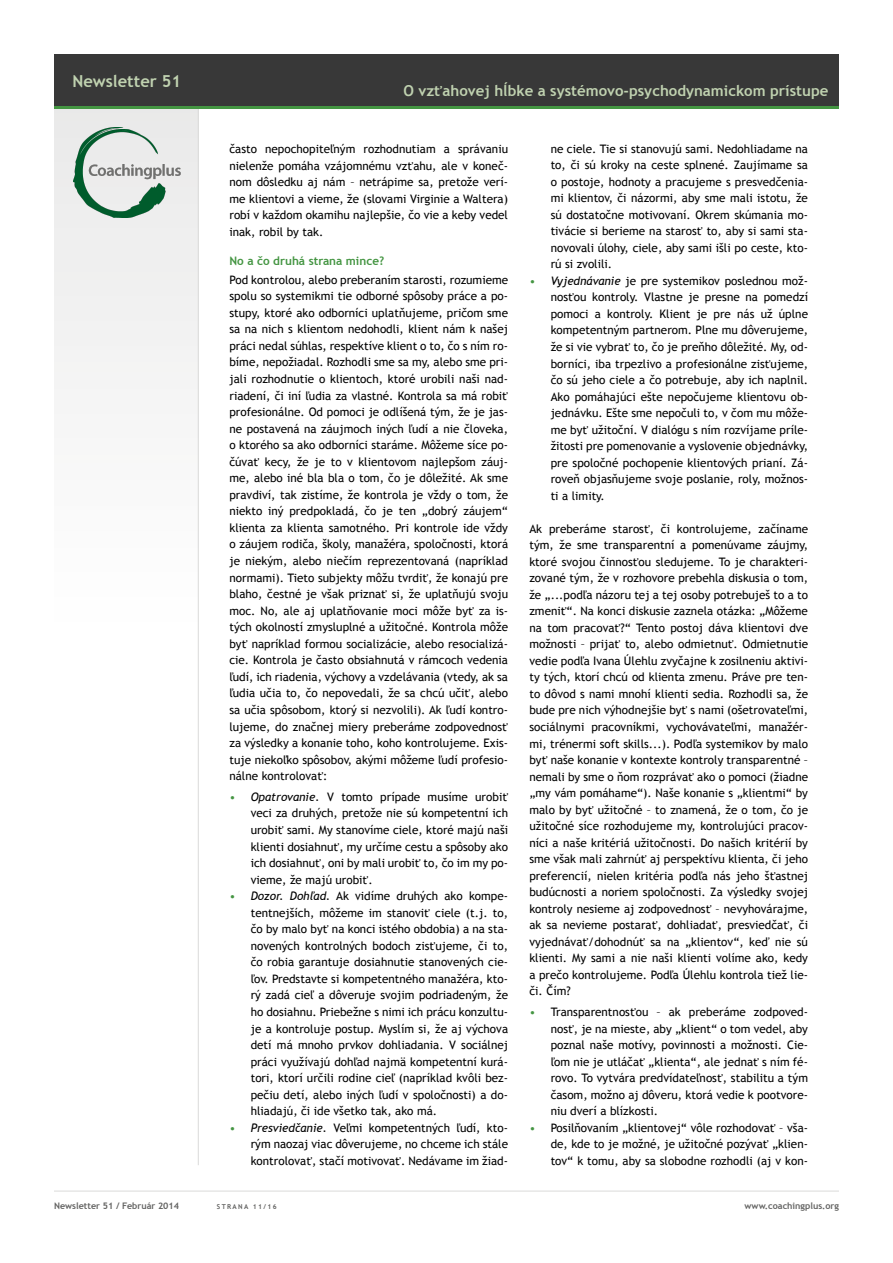
<style>
.page{position:relative;width:893px;height:1263px;background:#fff}
.page>*{position:absolute;margin:0;border:0;box-sizing:border-box;transform-origin:0 0}
.t1{font:700 16.5px "Trebuchet MS";color:#c0d2b0}
.t2{font:700 15px "Trebuchet MS";color:#c0d2b0}
.t3{font:11.7px/16.5px "Trebuchet MS";color:#000;text-align:justify}
.t4{font:700 11.7px "Trebuchet MS";color:#449542}
.t5{font:700 9px "Trebuchet MS";color:#636362}
.t6{font:700 6.75px "Trebuchet MS";letter-spacing:.2em;color:#636362}
.s1{font-style:italic;color:#449542}
.s2{font-style:italic}
.s3{color:#449542}
</style>
<div class="page">
<div style="left:54px;top:106px;width:145px;height:525px;background:#f5f5f5"></div>
<hr style="left:54px;top:1191px;width:785px;height:1px;background:#dadad9">
<hr style="left:198px;top:108px;width:1px;height:1057px;background:#dadad9">
<div style="left:54px;top:54px;width:785px;height:53px;background:#383838"></div>
<hr style="left:54px;top:106px;width:785px;height:3px;background:#449542">
<img style="left:74px;top:127px;width:106px;height:91px">
<h1 class="t1" style="left:72px;top:70px;width:110px">Newsletter 51</h1>
<p class="t2" style="left:403px;top:81px;width:426px">O vzťahovej hĺbke a systémovo-psychodynamickom prístupe</p>
<p class="t3" style="left:229px;top:141px;width:280px">často nepochopiteľným rozhodnutiam a správaniu nielenže pomáha vzájomnému vzťahu, ale v koneč&shy;nom dôsledku aj nám – netrápime sa, pretože verí&shy;me klientovi a vieme, že (slovami Virginie a Waltera) robí v každom okamihu najlepšie, čo vie a keby vedel inak, robil by tak.</p>
<p class="t4" style="left:229px;top:253px;width:156px">No a čo druhá strana mince?</p>
<p class="t3" style="left:229px;top:271px;width:280px">Pod kontrolou, alebo preberaním starosti, rozumieme spolu so systemikmi tie odborné spôsoby práce a po&shy;stupy, ktoré ako odborníci uplatňujeme, pričom sme sa na nich s klientom nedohodli, klient nám k našej práci nedal súhlas, respektíve klient o to, čo s ním ro&shy;bíme, nepožiadal. Rozhodli sme sa my, alebo sme pri&shy;jali rozhodnutie o klientoch, ktoré urobili naši nad&shy;riadení, či iní ľudia za vlastné. Kontrola sa má robiť profesionálne. Od pomoci je odlíšená tým, že je jas&shy;ne postavená na záujmoch iných ľudí a nie človeka, o ktorého sa ako odborníci staráme. Môžeme síce po&shy;čúvať kecy, že je to v klientovom najlepšom záuj&shy;me, alebo iné bla bla o tom, čo je dôležité. Ak sme pravdiví, tak zistíme, že kontrola je vždy o tom, že niekto iný predpokladá, čo je ten „dobrý záujem“ klienta za klienta samotného. Pri kontrole ide vždy o záujem rodiča, školy, manažéra, spoločnosti, ktorá je niekým, alebo niečím reprezentovaná (napríklad normami). Tieto subjekty môžu tvrdiť, že konajú pre blaho, čestné je však priznať si, že uplatňujú svoju moc. No, ale aj uplatňovanie moci môže byť za is&shy;tých okolností zmysluplné a užitočné. Kontrola môže byť napríklad formou socializácie, alebo resocializá&shy;cie. Kontrola je často obsiahnutá v rámcoch vedenia ľudí, ich riadenia, výchovy a vzdelávania (vtedy, ak sa ľudia učia to, čo nepovedali, že sa chcú učiť, alebo sa učia spôsobom, ktorý si nezvolili). Ak ľudí kontro&shy;lujeme, do značnej miery preberáme zodpovednosť za výsledky a konanie toho, koho kontrolujeme. Exis&shy;tuje niekoľko spôsobov, akými môžeme ľudí profesio&shy;nálne kontrolovať:</p>
<p class="t3" style="left:251px;top:789px;width:259px;text-indent:-21px"><span class="s1">•</span> <span class="s2">Opatrovanie.</span> V tomto prípade musíme urobiť veci za druhých, pretože nie sú kompetentní ich urobiť sami. My stanovíme ciele, ktoré majú naši klienti dosiahnuť, my určíme cestu a spôsoby ako ich dosiahnuť, oni by mali urobiť to, čo im my po&shy;vieme, že majú urobiť.</p>
<p class="t3" style="left:251px;top:888px;width:259px;text-indent:-21px"><span class="s1">•</span> <span class="s2">Dozor. Dohľad.</span> Ak vidíme druhých ako kompe&shy;tentnejších, môžeme im stanoviť ciele (t.j. to, čo by malo byť na konci istého obdobia) a na sta&shy;novených kontrolných bodoch zisťujeme, či to, čo robia garantuje dosiahnutie stanovených cie&shy;ľov. Predstavte si kompetentného manažéra, kto&shy;rý zadá cieľ a dôveruje svojim podriadeným, že ho dosiahnu. Priebežne s nimi ich prácu konzultu&shy;je a kontroluje postup. Myslím si, že aj výchova detí má mnoho prvkov dohliadania. V sociálnej práci využívajú dohľad najmä kompetentní kurá&shy;tori, ktorí určili rodine cieľ (napríklad kvôli bez&shy;pečiu detí, alebo iných ľudí v spoločnosti) a do&shy;hliadajú, či ide všetko tak, ako má.</p>
<p class="t3" style="left:251px;top:1119px;width:259px;text-indent:-21px"><span class="s1">•</span> <span class="s2">Presviedčanie.</span> Veľmi kompetentných ľudí, kto&shy;rým naozaj viac dôverujeme, no chceme ich stále kontrolovať, stačí motivovať. Nedávame im žiad-</p>
<p class="t3" style="left:551px;top:140px;width:259px">ne ciele. Tie si stanovujú sami. Nedohliadame na to, či sú kroky na ceste splnené. Zaujímame sa o postoje, hodnoty a pracujeme s presvedčenia&shy;mi klientov, či názormi, aby sme mali istotu, že sú dostatočne motivovaní. Okrem skúmania mo&shy;tivácie si berieme na starosť to, aby si sami sta&shy;novovali úlohy, ciele, aby sami išli po ceste, kto&shy;rú si zvolili.</p>
<p class="t3" style="left:551px;top:273px;width:259px;text-indent:-21px"><span class="s1">•</span> <span class="s2">Vyjednávanie</span> je pre systemikov poslednou mož&shy;nosťou kontroly. Vlastne je presne na pomedzí pomoci a kontroly. Klient je pre nás už úplne kompetentným partnerom. Plne mu dôverujeme, že si vie vybrať to, čo je preňho dôležité. My, od&shy;borníci, iba trpezlivo a profesionálne zisťujeme, čo sú jeho ciele a čo potrebuje, aby ich naplnil.<br>Ako pomáhajúci ešte nepočujeme klientovu ob&shy;jednávku. Ešte sme nepočuli to, v čom mu môže&shy;me byť užitoční. V dialógu s ním rozvíjame príle&shy;žitosti pre pomenovanie a vyslovenie objednávky, pre spoločné pochopenie klientových prianí. Zá&shy;roveň objasňujeme svoje poslanie, roly, možnos&shy;ti a limity.</p>
<p class="t3" style="left:529px;top:520px;width:280px">Ak preberáme starosť, či kontrolujeme, začíname tým, že sme transparentní a pomenúvame záujmy, ktoré svojou činnosťou sledujeme. To je charakteri&shy;zované tým, že v rozhovore prebehla diskusia o tom, že „...podľa názoru tej a tej osoby potrebuješ to a to zmeniť“. Na konci diskusie zaznela otázka: „Môžeme na tom pracovať?“ Tento postoj dáva klientovi dve možnosti – prijať to, alebo odmietnuť. Odmietnutie vedie podľa Ivana Úlehlu zvyčajne k zosilneniu aktivi&shy;ty tých, ktorí chcú od klienta zmenu. Práve pre ten&shy;to dôvod s nami mnohí klienti sedia. Rozhodli sa, že bude pre nich výhodnejšie byť s nami (ošetrovateľmi, sociálnymi pracovníkmi, vychovávateľmi, manažér&shy;mi, trénermi soft skills...). Podľa systemikov by malo byť naše konanie v kontexte kontroly transparentné – nemali by sme o ňom rozprávať ako o pomoci (žiadne „my vám pomáhame“). Naše konanie s „klientmi“ by malo by byť užitočné – to znamená, že o tom, čo je užitočné síce rozhodujeme my, kontrolujúci pracov&shy;níci a naše kritériá užitočnosti. Do našich kritérií by sme však mali zahrnúť aj perspektívu klienta, či jeho preferencií, nielen kritéria podľa nás jeho šťastnej budúcnosti a noriem spoločnosti. Za výsledky svojej kontroly nesieme aj zodpovednosť – nevyhovárajme, ak sa nevieme postarať, dohliadať, presviedčať, či vyjednávať/dohodnúť sa na „klientov“, keď nie sú klienti. My sami a nie naši klienti volíme ako, kedy a prečo kontrolujeme. Podľa Úlehlu kontrola tiež lie&shy;či. Čím?</p>
<p class="t3" style="left:551px;top:1004px;width:259px;text-indent:-21px"><span class="s3">•</span> Transparentnosťou – ak preberáme zodpoved&shy;nosť, je na mieste, aby „klient“ o tom vedel, aby poznal naše motívy, povinnosti a možnosti. Cie&shy;ľom nie je utláčať „klienta“, ale jednať s ním fé&shy;rovo. To vytvára predvídateľnosť, stabilitu a tým časom, možno aj dôveru, ktorá vedie k pootvore&shy;niu dverí a blízkosti.</p>
<p class="t3" style="left:551px;top:1119px;width:259px;text-indent:-21px"><span class="s3">•</span> Posilňovaním „klientovej“ vôle rozhodovať – vša&shy;de, kde to je možné, je užitočné pozývať „klien&shy;tov“ k tomu, aby sa slobodne rozhodli (aj v kon-</p>
<p class="t5" style="left:54px;top:1200px;width:127px">Newsletter 51 / Február 2014</p>
<p class="t6" style="left:217px;top:1202px;width:61px">strana 11/16</p>
<p class="t5" style="left:745px;top:1200px;width:96px">www.coachingplus.org</p>
</div>
